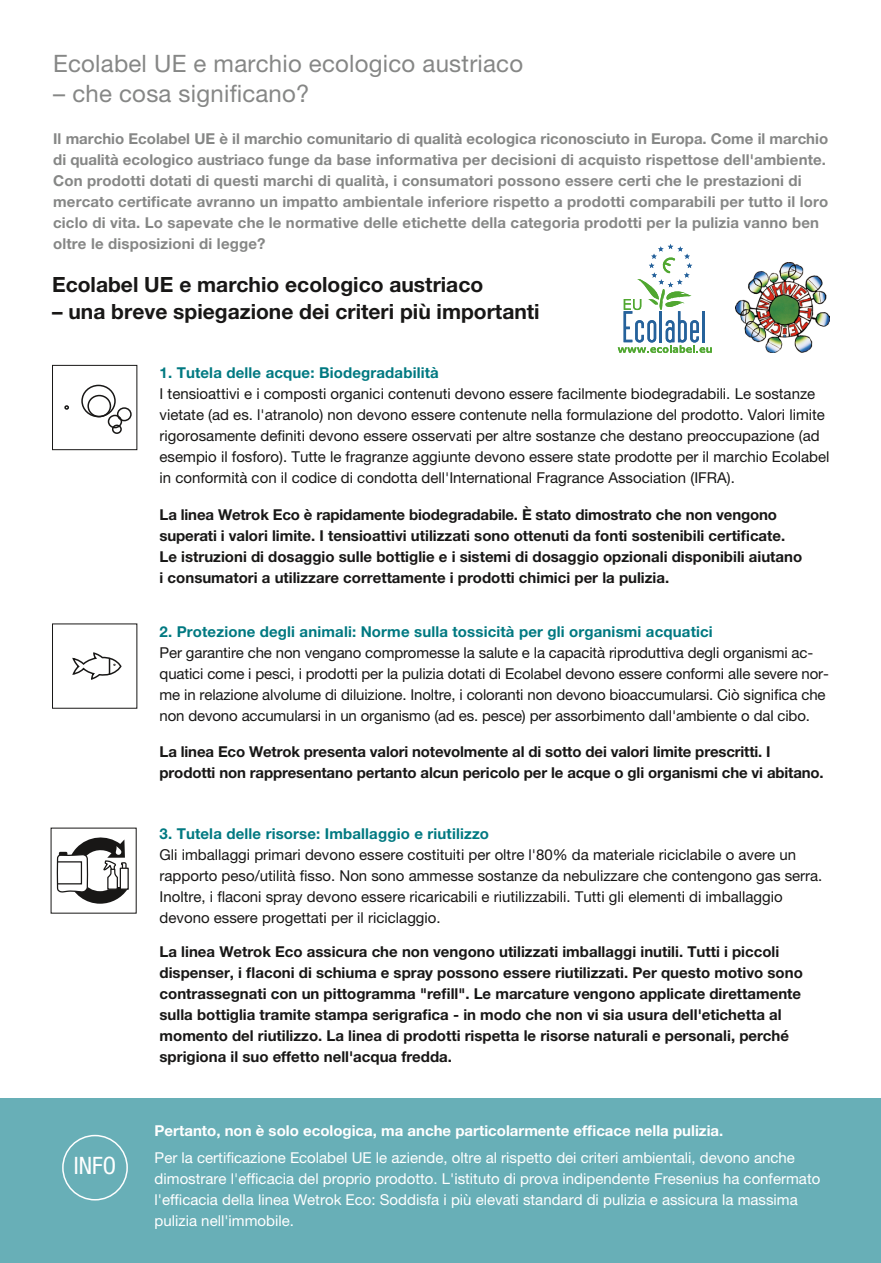
<style>
.page{position:relative;width:881px;height:1263px;background:#fff}
.page>*{position:absolute;margin:0;border:0;box-sizing:border-box;transform-origin:0 0}
.t1{font:24px "Helvetica Neue LT Pro";letter-spacing:.01em;color:#868786}
.t2{font:condensed 24px "Helvetica Neue LT Pro";color:#fff}
.t3{font:700 21px "Helvetica Neue LT Pro";color:#181716}
.t4{font:15px/21px "Helvetica Neue LT Pro";color:#181716}
.t5{font:700 15px/21px "Helvetica Neue LT Pro";color:#181716}
.t6{font:700 15px/21px "Helvetica Neue LT Pro";letter-spacing:.01em;color:#868786}
.t7{font:15px/21px "Helvetica Neue LT Pro";color:#fff}
.t8{font:700 15px "Helvetica Neue LT Pro";letter-spacing:.01em;color:#007981}
.t9{font:700 15px "Helvetica Neue LT Pro";color:#fff}
</style>
<div class="page">
<div style="left:0;top:1099px;width:880px;height:164px;background:#68afb7"></div>
<img style="left:735px;top:262px;width:94px;height:91px">
<div style="left:62px;top:1135px;width:66px;height:65px;border:2px solid #fff;border-radius:50%"></div>
<div style="left:52px;top:365px;width:85px;height:85px;border:1px solid #181716"></div>
<svg style="left:56px;top:837px;width:73px;height:67px"></svg>
<svg style="left:72px;top:653px;width:50px;height:27px"></svg>
<div style="left:81px;top:385px;width:35px;height:32px;border:2px solid #181716;border-radius:50%"></div>
<div style="left:87px;top:395px;width:24px;height:22px;border:2px solid #181716;border-radius:50%"></div>
<div style="left:117px;top:407px;width:15px;height:14px;border:2px solid #181716;border-radius:50%"></div>
<div style="left:108px;top:415px;width:14px;height:13px;border:2px solid #181716;border-radius:50%"></div>
<div style="left:112px;top:425px;width:10px;height:9px;border:2px solid #181716;border-radius:50%"></div>
<svg style="left:64px;top:405px;width:5px;height:5px"></svg>
<svg style="left:617px;top:244px;width:94px;height:109px"></svg>
<hr style="left:702px;top:311px;width:2px;height:31px;background:#26629b">
<h1 class="t1" style="left:53px;top:50px;width:471px">Ecolabel UE e marchio ecologico austriaco</h1>
<h1 class="t1" style="left:53px;top:80px;width:258px">– che cosa significano?</h1>
<p class="t6" style="left:53px;top:128px;width:776px">Il marchio Ecolabel UE è il marchio comunitario di qualità ecologica riconosciuto in Europa. Come il marchio di qualità ecologico austriaco funge da base informativa per decisioni di acquisto rispettose dell'ambiente.<br>Con prodotti dotati di questi marchi di qualità, i consumatori possono essere certi che le prestazioni di mercato certificate avranno un impatto ambientale inferiore rispetto a prodotti comparabili per tutto il loro ciclo di vita. Lo sapevate che le normative delle etichette della categoria prodotti per la pulizia vanno ben oltre le disposizioni di legge?</p>
<h2 class="t3" style="left:52px;top:272px;width:432px">Ecolabel UE e marchio ecologico austriaco</h2>
<h2 class="t3" style="left:52px;top:299px;width:489px">– una breve spiegazione dei criteri più importanti</h2>
<p class="t8" style="left:159px;top:363px;width:280px">1. Tutela delle acque: Biodegradabilità</p>
<p class="t4" style="left:159px;top:383px;width:671px">I tensioattivi e i composti organici contenuti devono essere facilmente biodegradabili. Le sostanze vietate (ad es. l'atranolo) non devono essere contenute nella formulazione del prodotto. Valori limite rigorosamente definiti devono essere osservati per altre sostanze che destano preoccupazione (ad esempio il fosforo). Tutte le fragranze aggiunte devono essere state prodotte per il marchio Ecolabel in conformità con il codice di condotta dell'International Fragrance Association (IFRA).</p>
<p class="t5" style="left:159px;top:504px;width:644px">La linea Wetrok Eco è rapidamente biodegradabile. È stato dimostrato che non vengono superati i valori limite. I tensioattivi utilizzati sono ottenuti da fonti sostenibili certificate.<br>Le istruzioni di dosaggio sulle bottiglie e i sistemi di dosaggio opzionali disponibili aiutano i consumatori a utilizzare correttamente i prodotti chimici per la pulizia.</p>
<p class="t8" style="left:159px;top:623px;width:554px">2. Protezione degli animali: Norme sulla tossicità per gli organismi acquatici</p>
<p class="t4" style="left:159px;top:642px;width:670px">Per garantire che non vengano compromesse la salute e la capacità riproduttiva degli organismi ac&shy;quatici come i pesci, i prodotti per la pulizia dotati di Ecolabel devono essere conformi alle severe nor&shy;me in relazione alvolume di diluizione. Inoltre, i coloranti non devono bioaccumularsi. Ciò significa che non devono accumularsi in un organismo (ad es. pesce) per assorbimento dall'ambiente o dal cibo.</p>
<p class="t5" style="left:159px;top:740px;width:665px">La linea Eco Wetrok presenta valori notevolmente al di sotto dei valori limite prescritti. I prodotti non rappresentano pertanto alcun pericolo per le acque o gli organismi che vi abitano.</p>
<p class="t8" style="left:159px;top:824px;width:331px">3. Tutela delle risorse: Imballaggio e riutilizzo</p>
<p class="t4" style="left:159px;top:844px;width:664px">Gli imballaggi primari devono essere costituiti per oltre l'80% da materiale riciclabile o avere un rapporto peso/utilità fisso. Non sono ammesse sostanze da nebulizzare che contengono gas serra.<br>Inoltre, i flaconi spray devono essere ricaricabili e riutilizzabili. Tutti gli elementi di imballaggio devono essere progettati per il riciclaggio.</p>
<h1 class="t2" style="left:74px;top:1151px;width:44px">INFO</h1>
<p class="t5" style="left:159px;top:941px;width:644px">La linea Wetrok Eco assicura che non vengono utilizzati imballaggi inutili. Tutti i piccoli dispenser, i flaconi di schiuma e spray possono essere riutilizzati. Per questo motivo sono contrassegnati con un pittogramma "refill". Le marcature vengono applicate direttamente sulla bottiglia tramite stampa serigrafica - in modo che non vi sia usura dell'etichetta al momento del riutilizzo. La linea di prodotti rispetta le risorse naturali e personali, perché sprigiona il suo effetto nell'acqua fredda.</p>
<p class="t9" style="left:154px;top:1121px;width:570px">Pertanto, non è solo ecologica, ma anche particolarmente efficace nella pulizia.</p>
<p class="t7" style="left:154px;top:1147px;width:667px">Per la certificazione Ecolabel UE le aziende, oltre al rispetto dei criteri ambientali, devono anche dimostrare l'efficacia del proprio prodotto. L'istituto di prova indipendente Fresenius ha confermato l'efficacia della linea Wetrok Eco: Soddisfa i più elevati standard di pulizia e assicura la massima pulizia nell'immobile.</p>
</div>
